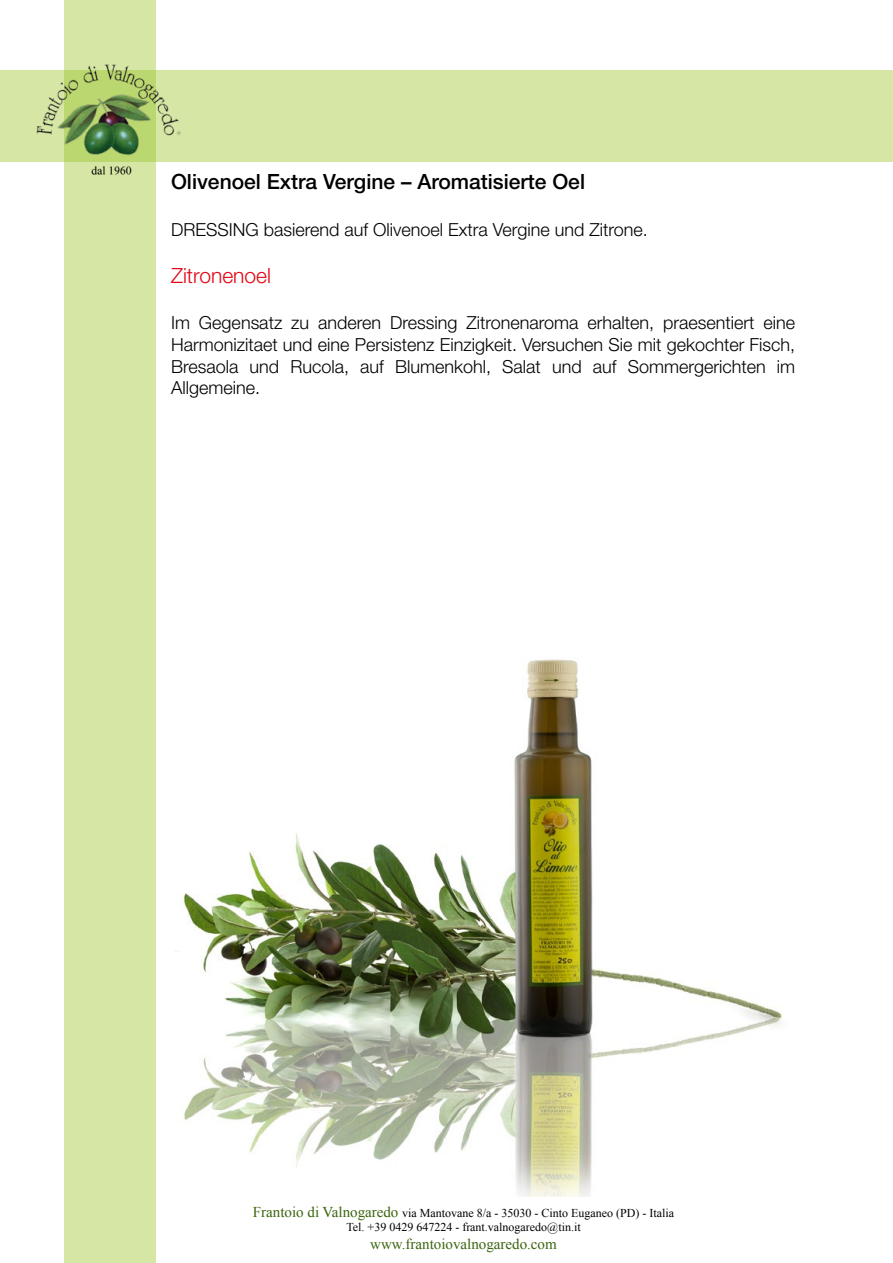
<style>
.page{position:relative;width:893px;height:1263px;background:#fff}
.page>*{position:absolute;margin:0;border:0;box-sizing:border-box;transform-origin:0 0}
.t1{font:500 21px "Helvetica Neue LT Pro";color:#000}
.t2{font:300 21px "Helvetica Neue LT Pro";color:#e30614}
.t3{font:300 18px/21.6px "Helvetica Neue LT Pro";color:#000;text-align:justify}
.t4{font:15px "Times New Roman";color:#3c6510}
.t5{font:12px/14.4px "Times New Roman";color:#000;text-align:center}
.s1{font-size:15px;color:#3c6510}
</style>
<div class="page">
<div style="left:64px;top:0;width:92px;height:1263px;background:#d5e6a5"></div>
<div style="left:0;top:71px;width:893px;height:91px;background:#d5e6a5"></div>
<img style="left:29px;top:64px;width:165px;height:111px">
<img style="left:183px;top:659px;width:599px;height:537px">
<p class="t1" style="left:171px;top:169px;width:416px">Olivenoel Extra Vergine – Aromatisierte Oel</p>
<p class="t3" style="left:171px;top:218px;width:478px">DRESSING basierend auf Olivenoel Extra Vergine und Zitrone.</p>
<p class="t2" style="left:171px;top:262px;width:101px">Zitronenoel</p>
<p class="t3" style="left:171px;top:312px;width:626px">Im Gegensatz zu anderen Dressing Zitronenaroma erhalten, praesentiert eine Harmonizitaet und eine Persistenz Einzigkeit. Versuchen Sie mit gekochter Fisch, Bresaola und Rucola, auf Blumenkohl, Salat und auf Sommergerichten im Allgemeine.</p>
<p class="t5" style="left:253px;top:1205px;width:423px"><span class="s1">Frantoio di Valnogaredo</span> via Mantovane 8/a - 35030 - Cinto Euganeo (PD) - Italia<br>Tel. +39 0429 647224 - frant.valnogaredo@tin.it</p>
<p class="t4" style="left:370px;top:1234px;width:188px">www.frantoiovalnogaredo.com</p>
</div>
